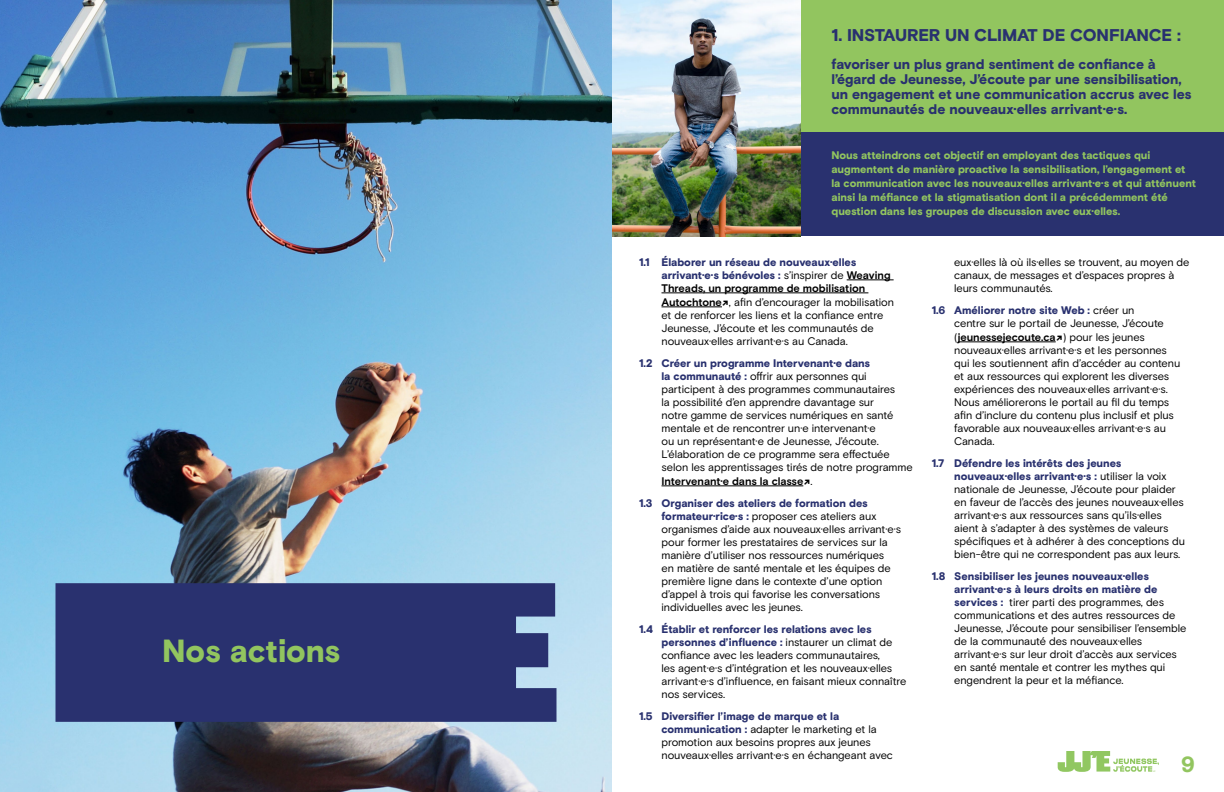
<style>
.page{position:relative;width:1224px;height:792px;background:#fff}
.page>*{position:absolute;margin:0;border:0;box-sizing:border-box;transform-origin:0 0}
.Header_1{font:900 32px "Basis Grotesque Pro";letter-spacing:-.005em;color:#92c55f}
.t1{font:900 22px "Basis Grotesque Pro";color:#92c55f}
.Header_3{font:900 17px "Basis Grotesque Pro";letter-spacing:-.02em;color:#29316f}
.Header_3-2{font:900 14px/15px "Basis Grotesque Pro";letter-spacing:-.005em;color:#29316f}
.Paragraph_Style_1{font:11px/13px "Basis Grotesque Pro";letter-spacing:-.005em;color:#000}
.KHP_Body_copy{font:900 11px/14px "Basis Grotesque Pro";letter-spacing:-.005em;color:#92c55f}
.Paragraph_Style_1-2{font:900 11px/13px "Basis Grotesque Pro";color:#29316f}
.Paragraph_Style_1-3{font:700 11px "Basis Grotesque Pro";letter-spacing:-.01em;color:#000}
.s1{font-weight:400;color:#000}
.s2{font-weight:700;color:#000}
.s3{font-weight:700}
.s4{font-weight:700;font-size:13px}
.s5{font-weight:900;color:#29316f}
.s6{font-size:13px}
.s7{font-weight:400}
</style>
<div class="page">
<img style="left:0;top:0;width:612px;height:792px">
<svg style="left:1058px;top:751px;width:101px;height:21px"></svg>
<div style="left:801px;top:0;width:423px;height:160px;background:#92c55f"></div>
<div style="left:801px;top:132px;width:423px;height:104px;background:#29316f"></div>
<hr style="left:847px;top:280px;width:47px;height:1px;background:#000">
<hr style="left:662px;top:293px;width:206px;height:1px;background:#000">
<hr style="left:662px;top:307px;width:60px;height:1px;background:#000">
<hr style="left:662px;top:486px;width:141px;height:1px;background:#000">
<hr style="left:958px;top:342px;width:98px;height:1px;background:#000">
<img style="left:612px;top:0;width:189px;height:236px">
<div style="left:56px;top:583px;width:501px;height:139px;background:#29316f"></div>
<p class="Header_1" style="left:162px;top:632px;width:180px">Nos actions</p>
<p class="Header_3" style="left:831px;top:25px;width:351px">1. INSTAURER UN CLIMAT DE CONFIANCE :</p>
<p class="Header_3-2" style="left:831px;top:57px;width:362px">favoriser un plus grand sentiment de confiance à l’égard de Jeunesse, J’écoute par une sensibilisation, un engagement et une communication accrus avec les communautés de nouveaux·elles arrivant·e·s.</p>
<p class="KHP_Body_copy" style="left:831px;top:149px;width:366px">Nous atteindrons cet objectif en employant des tactiques qui augmentent de manière proactive la sensibilisation, l’engagement et la communication avec les nouveaux·elles arrivant·e·s et qui atténuent ainsi la méfiance et la stigmatisation dont il a précédemment été question dans les groupes de discussion avec eux·elles.</p>
<p class="Paragraph_Style_1-2" style="left:662px;top:256px;width:231px;text-indent:-22px">1.1 Élaborer un réseau de nouveaux·elles arrivant·e·s bénévoles : <span class="s1">s’inspirer de</span> <span class="s2">Weaving<br>Threads, un programme de mobilisation</span></p>
<p class="Paragraph_Style_1" style="left:662px;top:296px;width:234px"><span class="s3">Autochtone</span><span class="s4">↗</span>, afin d’encourager la mobilisation et de renforcer les liens et la confiance entre Jeunesse, J’écoute et les communautés de nouveaux·elles arrivant·e·s au Canada.</p>
<p class="Paragraph_Style_1" style="left:662px;top:357px;width:253px;text-indent:-22px"><span class="s5">1.2 Créer un programme Intervenant·e dans<br>la communauté :</span> offrir aux personnes qui participent à des programmes communautaires<br>la possibilité d’en apprendre davantage sur<br>notre gamme de services numériques en santé mentale et de rencontrer un·e intervenant·e<br>ou un représentant·e de Jeunesse, J’écoute.<br>L’élaboration de ce programme sera effectuée selon les apprentissages tirés de notre programme</p>
<p class="Paragraph_Style_1-3" style="left:662px;top:474px;width:152px">Intervenant·e dans la classe<span class="s6">↗</span><span class="s7">.</span></p>
<p class="Paragraph_Style_1" style="left:662px;top:497px;width:241px;text-indent:-22px"><span class="s5">1.3 Organiser des ateliers de formation des formateur·rice·s :</span> proposer ces ateliers aux organismes d’aide aux nouveaux·elles arrivant·e·s pour former les prestataires de services sur la manière d’utiliser nos ressources numériques<br>en matière de santé mentale et les équipes de première ligne dans le contexte d’une option d’appel à trois qui favorise les conversations individuelles avec les jeunes.</p>
<p class="Paragraph_Style_1" style="left:662px;top:623px;width:246px;text-indent:-22px"><span class="s5">1.4 Établir et renforcer les relations avec les personnes d’influence :</span> instaurer un climat de confiance avec les leaders communautaires,<br>les agent·e·s d’intégration et les nouveaux·elles arrivant·e·s d’influence, en faisant mieux connaître nos services.</p>
<p class="Paragraph_Style_1" style="left:662px;top:710px;width:233px;text-indent:-22px"><span class="s5">1.5 Diversifier l’image de marque et la communication :</span> adapter le marketing et la promotion aux besoins propres aux jeunes nouveaux·elles arrivant·e·s en échangeant avec</p>
<p class="Paragraph_Style_1" style="left:954px;top:256px;width:237px">eux·elles là où ils·elles se trouvent, au moyen de canaux, de messages et d’espaces propres à leurs communautés.</p>
<p class="Paragraph_Style_1" style="left:954px;top:304px;width:211px;text-indent:-22px"><span class="s5">1.6 Améliorer notre site Web :</span> créer un centre sur le portail de Jeunesse, J’écoute</p>
<p class="Paragraph_Style_1" style="left:954px;top:331px;width:228px">(<span class="s3">jeunessejecoute.ca</span><span class="s4">↗</span>) pour les jeunes nouveaux·elles arrivant·e·s et les personnes qui les soutiennent afin d’accéder au contenu et aux ressources qui explorent les diverses expériences des nouveaux·elles arrivant·e·s.<br>Nous améliorerons le portail au fil du temps afin d’inclure du contenu plus inclusif et plus favorable aux nouveaux·elles arrivant·e·s au Canada.</p>
<p class="Paragraph_Style_1" style="left:954px;top:457px;width:232px;text-indent:-22px"><span class="s5">1.7 Défendre les intérêts des jeunes nouveaux·elles arrivant·e·s :</span> utiliser la voix nationale de Jeunesse, J’écoute pour plaider en faveur de l’accès des jeunes nouveaux·elles arrivant·e·s aux ressources sans qu’ils·elles aient à s’adapter à des systèmes de valeurs spécifiques et à adhérer à des conceptions du bien-être qui ne correspondent pas aux leurs.</p>
<p class="Paragraph_Style_1" style="left:954px;top:570px;width:234px;text-indent:-22px"><span class="s5">1.8 Sensibiliser les jeunes nouveaux·elles arrivant·e·s à leurs droits en matière de services :</span> tirer parti des programmes, des communications et des autres ressources de Jeunesse, J’écoute pour sensibiliser l’ensemble de la communauté des nouveaux·elles arrivant·e·s sur leur droit d’accès aux services en santé mentale et contrer les mythes qui engendrent la peur et la méfiance.</p>
<h2 class="t1" style="left:1181px;top:751px;width:15px">9</h2>
</div>
